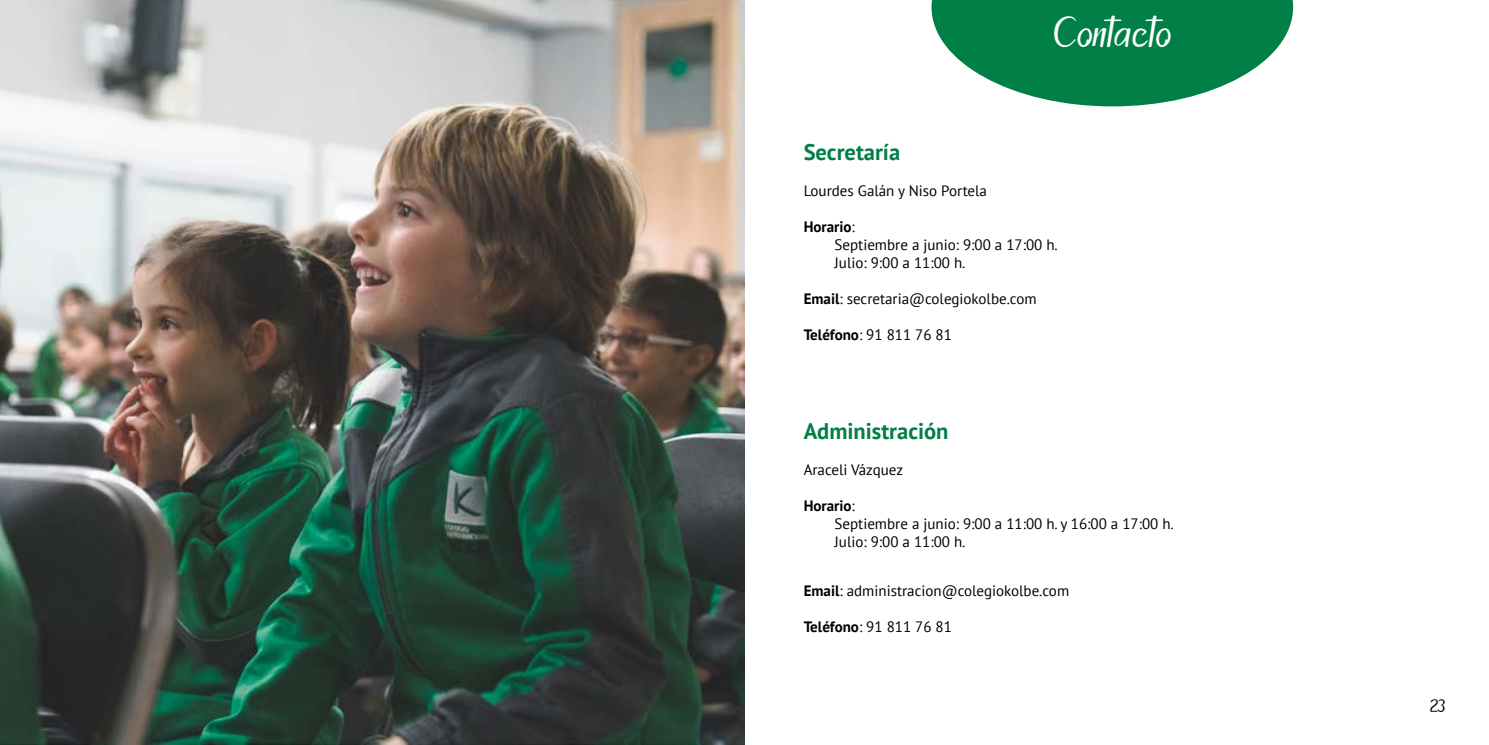
<style>
.page{position:relative;width:1489px;height:745px;background:#fff}
.page>*{position:absolute;margin:0;border:0;box-sizing:border-box;transform-origin:0 0}
.t1{font:37.5px "Patty Sans";color:#fff}
.t2{font:700 22.5px "PT Sans";color:#007f47}
.t3{font:15px/18px "PT Sans";color:#000}
.t4{font:15px "Patty Sans";color:#000}
.s1{font-weight:700}
</style>
<div class="page">
<svg style="left:931px;top:0;width:361px;height:106px"></svg>
<img style="left:0;top:0;width:744px;height:744px">
<h1 class="t1" style="left:1054px;top:14px;width:119px">Contacto</h1>
<h2 class="t2" style="left:803px;top:137px;width:98px">Secretaría</h2>
<p class="t3" style="left:803px;top:181px;width:185px">Lourdes Galán y Niso Portela</p>
<p class="t3" style="left:834px;top:217px;width:225px;text-indent:-31px"><span class="s1">Horario</span>:<br>Septiembre a junio: 9:00 a 17:00 h.<br>Julio: 9:00 a 11:00 h.</p>
<p class="t3" style="left:803px;top:289px;width:234px"><span class="s1">Email</span>: secretaria@colegiokolbe.com</p>
<p class="t3" style="left:803px;top:325px;width:150px"><span class="s1">Teléfono</span>: 91 811 76 81</p>
<h2 class="t2" style="left:803px;top:416px;width:146px">Administración</h2>
<p class="t3" style="left:803px;top:460px;width:101px">Araceli Vázquez</p>
<p class="t3" style="left:834px;top:496px;width:341px;text-indent:-31px"><span class="s1">Horario</span>:<br>Septiembre a junio: 9:00 a 11:00 h. y 16:00 a 17:00 h.<br>Julio: 9:00 a 11:00 h.</p>
<p class="t3" style="left:803px;top:580px;width:267px"><span class="s1">Email</span>: administracion@colegiokolbe.com</p>
<p class="t3" style="left:803px;top:616px;width:150px"><span class="s1">Teléfono</span>: 91 811 76 81</p>
<p class="t4" style="left:1430px;top:698px;width:16px">23</p>
</div>
